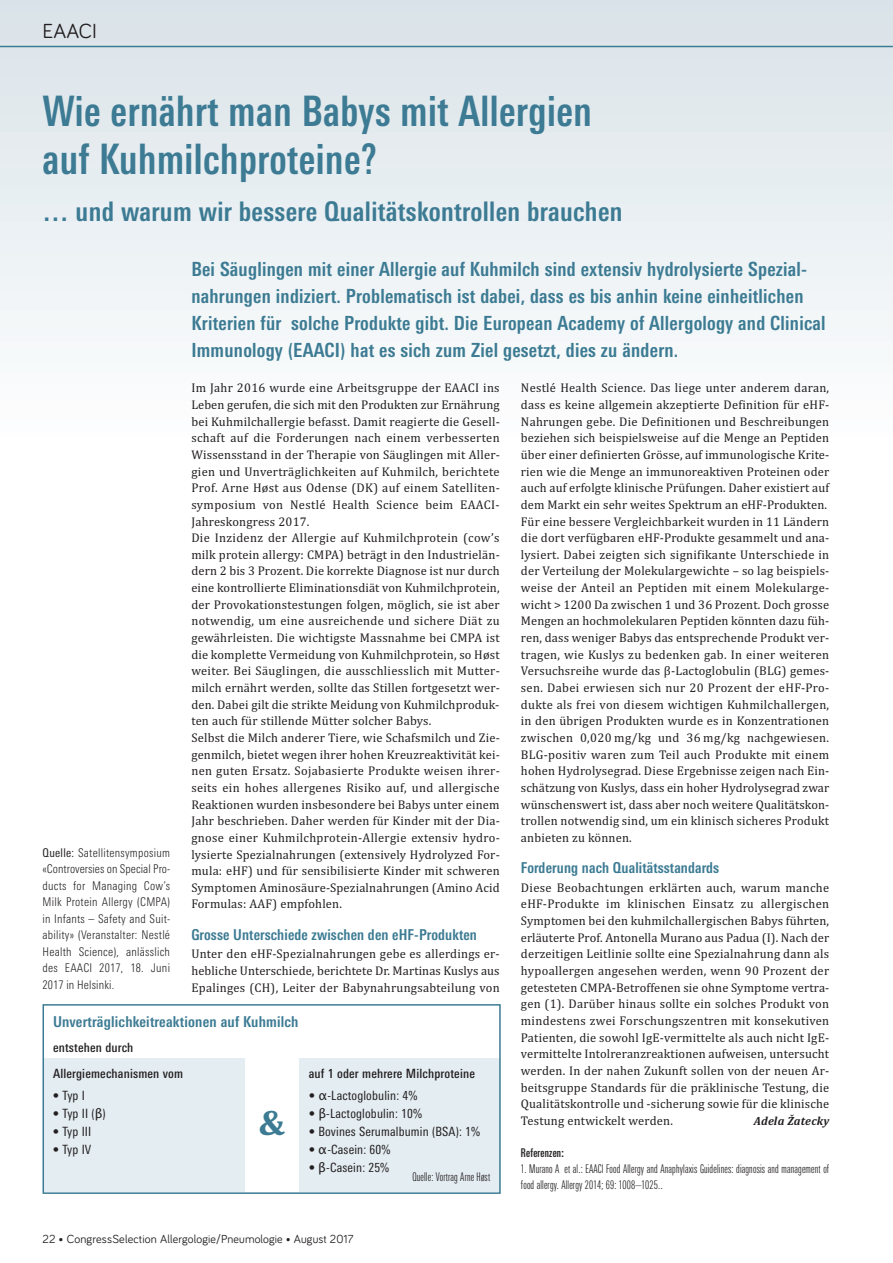
<style>
.page{position:relative;width:893px;height:1263px;background:#fff}
.page>*{position:absolute;margin:0;border:0;box-sizing:border-box;transform-origin:0 0}
.t1{font:700 condensed 42px/48px "Linotype Univers";letter-spacing:.015em;color:#3c7b93;scale:.9 1}
.t2{font:700 36px "Cambria";color:#3c7b93}
.t3{font:700 condensed 27px "Linotype Univers";letter-spacing:.015em;color:#3c7b93}
.t4{font:21px "Bariol";letter-spacing:.005em;color:#231f20}
.t5{font:700 condensed 19.5px/27px "Linotype Univers";letter-spacing:.015em;color:#3c7b93}
.t6{font:700 condensed 15px "Linotype Univers";letter-spacing:.01em;color:#3c7b93}
.t7{font:12.75px/16.6px "Cambria";letter-spacing:.015em;color:#231f20}
.t8{font:condensed 12.75px "Linotype Univers";letter-spacing:.015em;color:#231f20}
.t9{font:500 condensed 12.75px/26.5px "Linotype Univers";letter-spacing:.015em;color:#231f20}
.t10{font:300 condensed 12px/16.5px "Linotype Univers";letter-spacing:.02em;color:#231f20;text-align:justify}
.t11{font:300 12px/15.8px "Linotype Univers Comp";letter-spacing:.015em;color:#231f20}
.t12{font:12px "Bariol";letter-spacing:.01em;color:#231f20}
.t13{font:italic 700 12px "Cambria";letter-spacing:.015em;color:#231f20}
.t14{font:500 12px "Linotype Univers Comp";letter-spacing:.02em;color:#231f20}
.s1{font-weight:400}
.s2{font-family:"Lucida Grande";font-stretch:normal}
.s3{font-family:"Linotype Univers";font-stretch:condensed}
</style>
<div class="page">
<div style="left:0;top:0;width:893px;height:442px;background:linear-gradient(to bottom,#d9e2e8,#fdfefe)"></div>
<hr style="left:0;top:46px;width:893px;height:1px;background:#3c7b93">
<div style="left:300px;top:1059px;width:200px;height:133px;background:#e4edf2"></div>
<div style="left:45px;top:1059px;width:200px;height:133px;background:#e4edf2"></div>
<div style="left:43px;top:1004px;width:458px;height:190px;border:2px solid #3c7b93"></div>
<h3 class="t4" style="left:43px;top:24px;width:56px">EAACI</h3>
<h1 class="t1" style="left:43px;top:91px;width:612px">Wie ernährt man Babys mit Allergien auf Kuhmilchproteine?</h1>
<h3 class="t3" style="left:43px;top:202px;width:581px">… und warum wir bessere Qualitätskontrollen brauchen</h3>
<p class="t5" style="left:191px;top:257px;width:636px">Bei Säuglingen mit einer Allergie auf Kuhmilch sind extensiv hydrolysierte Spezial&shy;nahrungen indiziert. Problematisch ist dabei, dass es bis anhin keine einheitlichen Kriterien für solche Produkte gibt. Die European Academy of Allergology and Clinical Immunology (EAACI) hat es sich zum Ziel gesetzt, dies zu ändern.</p>
<p class="t10" style="left:43px;top:845px;width:129px"><span class="s1">Quelle:</span> Satellitensymposium «Controversies on Special Pro&shy;ducts for Managing Cow’s Milk Protein Allergy (CMPA) in Infants – Safety and Suit&shy;ability» (Veranstalter: Nestlé Health Science), anlässlich des EAACI 2017, 18. Juni 2017 in Helsinki.</p>
<p class="t7" style="left:191px;top:380px;width:310px">Im Jahr 2016 wurde eine Arbeitsgruppe der EAACI ins Leben gerufen, die sich mit den Produkten zur Ernährung bei Kuhmilchallergie befasst. Damit reagierte die Gesell&shy;schaft auf die Forderungen nach einem verbesserten Wissensstand in der Therapie von Säuglingen mit Aller&shy;gien und Unverträglichkeiten auf Kuhmilch, berichtete Prof. Arne Høst aus Odense (DK) auf einem Satelliten&shy;symposium von Nestlé Health Science beim EAACI-Jahreskongress 2017.<br>Die Inzidenz der Allergie auf Kuhmilchprotein (cow’s milk protein allergy: CMPA) beträgt in den Industrielän&shy;dern 2 bis 3 Prozent. Die korrekte Diagnose ist nur durch eine kontrollierte Eliminationsdiät von Kuhmilchprotein, der Provokationstestungen folgen, möglich, sie ist aber notwendig, um eine ausreichende und sichere Diät zu gewährleisten. Die wichtigste Massnahme bei CMPA ist die komplette Vermeidung von Kuhmilchprotein, so Høst weiter. Bei Säuglingen, die ausschliesslich mit Mutter&shy;milch ernährt werden, sollte das Stillen fortgesetzt wer&shy;den. Dabei gilt die strikte Meidung von Kuhmilchproduk&shy;ten auch für stillende Mütter solcher Babys.<br>Selbst die Milch anderer Tiere, wie Schafsmilch und Zie&shy;genmilch, bietet wegen ihrer hohen Kreuzreaktivität kei&shy;nen guten Ersatz. Sojabasierte Produkte weisen ihrer&shy;seits ein hohes allergenes Risiko auf, und allergische Reaktionen wurden insbesondere bei Babys unter einem Jahr beschrieben. Daher werden für Kinder mit der Dia&shy;gnose einer Kuhmilchprotein-Allergie extensiv hydro&shy;lysierte Spezialnahrungen (extensively Hydrolyzed For&shy;mula: eHF) und für sensibilisierte Kinder mit schweren Symptomen Aminosäure-Spezialnahrungen (Amino Acid Formulas: AAF) empfohlen.</p>
<p class="t6" style="left:191px;top:929px;width:287px">Grosse Unterschiede zwischen den eHF-Produkten</p>
<p class="t7" style="left:191px;top:946px;width:310px;text-align:justify">Unter den eHF-Spezialnahrungen gebe es allerdings er&shy;hebliche Unterschiede, berichtete Dr. Martinas Kuslys aus Epalinges (CH), Leiter der Babynahrungsabteilung von</p>
<p class="t6" style="left:53px;top:1016px;width:247px">Unverträglichkeitreaktionen auf Kuhmilch</p>
<p class="t9" style="left:53px;top:1035px;width:132px">entstehen durch<br>Allergiemechanismen vom</p>
<p class="t9" style="left:309px;top:1061px;width:168px">auf 1 oder mehrere Milchproteine</p>
<p class="t8" style="left:53px;top:1091px;width:33px">• Typ I</p>
<p class="t8" style="left:309px;top:1091px;width:110px">• <span class="s2">α</span>-Lactoglobulin: 4%</p>
<p class="t8" style="left:53px;top:1109px;width:54px">• Typ II (<span class="s2">β</span>)</p>
<p class="t8" style="left:309px;top:1109px;width:115px">• <span class="s2">β</span>-Lactoglobulin: 10%</p>
<p class="t8" style="left:53px;top:1127px;width:40px">• Typ III</p>
<p class="t8" style="left:309px;top:1127px;width:173px">• Bovines Serumalbumin (BSA): 1%</p>
<p class="t8" style="left:53px;top:1145px;width:40px">• Typ IV</p>
<p class="t8" style="left:309px;top:1145px;width:83px">• <span class="s2">α</span>-Casein: 60%</p>
<p class="t8" style="left:309px;top:1163px;width:82px">• <span class="s2">β</span>-Casein: 25%</p>
<p class="t11" style="left:412px;top:1170px;width:79px">Quelle: Vortrag Arne Høst</p>
<h2 class="t2" style="left:258px;top:1102px;width:28px">&amp;</h2>
<p class="t12" style="left:43px;top:1234px;width:312px">22 • CongressSelection Allergologie/Pneumologie • August 2017</p>
<p class="t7" style="left:521px;top:380px;width:310px">Nestlé Health Science. Das liege unter anderem daran, dass es keine allgemein akzeptierte Definition für eHF-Nahrungen gebe. Die Definitionen und Beschreibungen beziehen sich beispielsweise auf die Menge an Peptiden über einer definierten Grösse, auf immunologische Krite&shy;rien wie die Menge an immunoreaktiven Proteinen oder auch auf erfolgte klinische Prüfungen. Daher existiert auf dem Markt ein sehr weites Spektrum an eHF-Produkten.<br>Für eine bessere Vergleichbarkeit wurden in 11 Ländern die dort verfügbaren eHF-Produkte gesammelt und ana&shy;lysiert. Dabei zeigten sich signifikante Unterschiede in der Verteilung der Molekulargewichte – so lag beispiels&shy;weise der Anteil an Peptiden mit einem Molekularge&shy;wicht &gt; 1200 Da zwischen 1 und 36 Prozent. Doch grosse Mengen an hochmolekularen Peptiden könnten dazu füh&shy;ren, dass weniger Babys das entsprechende Produkt ver&shy;tragen, wie Kuslys zu bedenken gab. In einer weiteren Versuchsreihe wurde das β-Lactoglobulin (BLG) gemes&shy;sen. Dabei erwiesen sich nur 20 Prozent der eHF-Pro&shy;dukte als frei von diesem wichtigen Kuhmilchallergen, in den übrigen Produkten wurde es in Konzentrationen zwischen 0,020 mg/kg und 36 mg/kg nachgewiesen.<br>BLG-positiv waren zum Teil auch Produkte mit einem hohen Hydrolysegrad. Diese Ergebnisse zeigen nach Ein&shy;schätzung von Kuslys, dass ein hoher Hydrolysegrad zwar wünschenswert ist, dass aber noch weitere Qualitätskon&shy;trollen notwendig sind, um ein klinisch sicheres Produkt anbieten zu können.</p>
<p class="t6" style="left:521px;top:862px;width:200px">Forderung nach Qualitätsstandards</p>
<p class="t7" style="left:521px;top:879px;width:310px;text-align:justify">Diese Beobachtungen erklärten auch, warum manche eHF-Produkte im klinischen Einsatz zu allergischen Symptomen bei den kuhmilchallergischen Babys führten, erläuterte Prof. Antonella Murano aus Padua (I). Nach der derzeitigen Leitlinie sollte eine Spezialnahrung dann als hypoallergen angesehen werden, wenn 90 Prozent der getesteten CMPA-Betroffenen sie ohne Symptome vertra&shy;gen (1). Darüber hinaus sollte ein solches Produkt von mindestens zwei Forschungszentren mit konsekutiven Patienten, die sowohl IgE-vermittelte als auch nicht IgE&shy;vermittelte Intolreranzreaktionen aufweisen, untersucht werden. In der nahen Zukunft sollen von der neuen Ar&shy;beitsgruppe Standards für die präklinische Testung, die Qualitätskontrolle und -sicherung sowie für die klinische Testung entwickelt werden.</p>
<p class="t13" style="left:754px;top:1114px;width:77px">Adela Žatecky</p>
<p class="t14" style="left:521px;top:1149px;width:44px">Referenzen:</p>
<p class="t11" style="left:521px;top:1162px;width:310px">1. Murano A et al.: EAACI Food Allergy and Anaphylaxis Guidelines: diagnosis and management of food allergy. Allergy 2014; 69: 1008–1025.<span class="s3">.</span></p>
</div>
